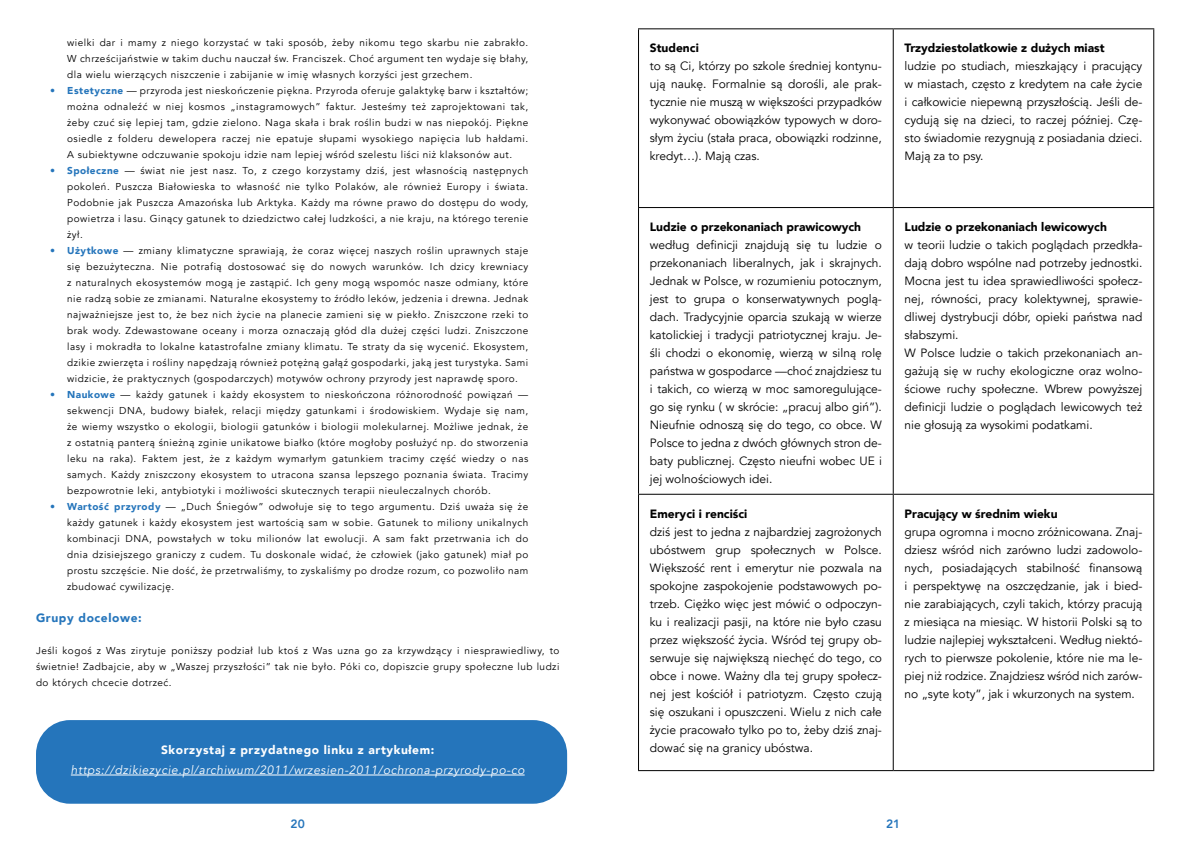
<style>
.page{position:relative;width:1191px;height:842px;background:#fff}
.page>*{position:absolute;margin:0;border:0;box-sizing:border-box;transform-origin:0 0}
.t1{font:12px/18px "Avenir";color:#000;text-align:justify}
.t2{font:900 12px "Avenir";color:#000}
.t3{font:italic 12px "Avenir";letter-spacing:.05em;color:#fff}
.t4{font:900 12px "Avenir";letter-spacing:.05em;color:#fff}
.t5{font:900 12px "Avenir";letter-spacing:.05em;color:#2575bb}
.t6{font:800 12px "Avenir";color:#2575bb}
.t7{font:10px/16px "Avenir";letter-spacing:.05em;color:#000;text-align:justify}
.s1{font-weight:900;color:#2575bb}
</style>
<div class="page">
<div style="left:36px;top:720px;width:531px;height:84px;background:#2575bb;border-radius:34px"></div>
<hr style="left:71px;top:775px;width:453px;height:1px;background:#fff">
<hr style="left:638px;top:28px;width:255px;height:1px;background:#000">
<hr style="left:638px;top:29px;width:1px;height:178px;background:#000">
<hr style="left:893px;top:28px;width:261px;height:1px;background:#000">
<hr style="left:892px;top:29px;width:1px;height:178px;background:#000">
<hr style="left:1153px;top:29px;width:1px;height:178px;background:#000">
<hr style="left:638px;top:207px;width:255px;height:1px;background:#000">
<hr style="left:638px;top:208px;width:1px;height:286px;background:#000">
<hr style="left:893px;top:207px;width:261px;height:1px;background:#000">
<hr style="left:892px;top:208px;width:1px;height:286px;background:#000">
<hr style="left:1153px;top:208px;width:1px;height:286px;background:#000">
<hr style="left:638px;top:494px;width:255px;height:1px;background:#000">
<hr style="left:638px;top:495px;width:1px;height:275px;background:#000">
<hr style="left:893px;top:494px;width:261px;height:1px;background:#000">
<hr style="left:892px;top:495px;width:1px;height:275px;background:#000">
<hr style="left:1153px;top:495px;width:1px;height:275px;background:#000">
<hr style="left:638px;top:770px;width:255px;height:1px;background:#000">
<hr style="left:893px;top:770px;width:261px;height:1px;background:#000">
<p class="t7" style="left:67px;top:35px;width:462px">wielki dar i mamy z niego korzystać w taki sposób, żeby nikomu tego skarbu nie zabrakło.<br>W chrześcijaństwie w takim duchu nauczał św. Franciszek. Choć argument ten wydaje się błahy, dla wielu wierzących niszczenie i zabijanie w imię własnych korzyści jest grzechem.</p>
<p class="t7" style="left:67px;top:83px;width:462px;text-indent:-17px"><span class="s1">• Estetyczne</span> — przyroda jest nieskończenie piękna. Przyroda oferuje galaktykę barw i kształtów; można odnaleźć w niej kosmos „instagramowych” faktur. Jesteśmy też zaprojektowani tak, żeby czuć się lepiej tam, gdzie zielono. Naga skała i brak roślin budzi w nas niepokój. Piękne osiedle z folderu dewelopera raczej nie epatuje słupami wysokiego napięcia lub hałdami.<br>A subiektywne odczuwanie spokoju idzie nam lepiej wśród szelestu liści niż klaksonów aut.</p>
<p class="t7" style="left:67px;top:163px;width:462px;text-indent:-17px"><span class="s1">• Społeczne</span> — świat nie jest nasz. To, z czego korzystamy dziś, jest własnością następnych pokoleń. Puszcza Białowieska to własność nie tylko Polaków, ale również Europy i świata.<br>Podobnie jak Puszcza Amazońska lub Arktyka. Każdy ma równe prawo do dostępu do wody, powietrza i lasu. Ginący gatunek to dziedzictwo całej ludzkości, a nie kraju, na którego terenie żył.</p>
<p class="t7" style="left:67px;top:243px;width:462px;text-indent:-17px"><span class="s1">• Użytkowe</span> — zmiany klimatyczne sprawiają, że coraz więcej naszych roślin uprawnych staje się bezużyteczna. Nie potrafią dostosować się do nowych warunków. Ich dzicy krewniacy z naturalnych ekosystemów mogą je zastąpić. Ich geny mogą wspomóc nasze odmiany, które nie radzą sobie ze zmianami. Naturalne ekosystemy to źródło leków, jedzenia i drewna. Jednak najważniejsze jest to, że bez nich życie na planecie zamieni się w piekło. Zniszczone rzeki to brak wody. Zdewastowane oceany i morza oznaczają głód dla dużej części ludzi. Zniszczone lasy i mokradła to lokalne katastrofalne zmiany klimatu. Te straty da się wycenić. Ekosystem, dzikie zwierzęta i rośliny napędzają również potężną gałąź gospodarki, jaką jest turystyka. Sami widzicie, że praktycznych (gospodarczych) motywów ochrony przyrody jest naprawdę sporo.</p>
<p class="t7" style="left:67px;top:387px;width:462px;text-indent:-17px"><span class="s1">• Naukowe</span> — każdy gatunek i każdy ekosystem to nieskończona różnorodność powiązań — sekwencji DNA, budowy białek, relacji między gatunkami i środowiskiem. Wydaje się nam, że wiemy wszystko o ekologii, biologii gatunków i biologii molekularnej. Możliwe jednak, że z ostatnią panterą śnieżną zginie unikatowe białko (które mogłoby posłużyć np. do stworzenia leku na raka). Faktem jest, że z każdym wymarłym gatunkiem tracimy część wiedzy o nas samych. Każdy zniszczony ekosystem to utracona szansa lepszego poznania świata. Tracimy bezpowrotnie leki, antybiotyki i możliwości skutecznych terapii nieuleczalnych chorób.</p>
<p class="t7" style="left:67px;top:499px;width:462px;text-indent:-17px"><span class="s1">• Wartość przyrody</span> — „Duch Śniegów” odwołuje się to tego argumentu. Dziś uważa się że każdy gatunek i każdy ekosystem jest wartością sam w sobie. Gatunek to miliony unikalnych kombinacji DNA, powstałych w toku milionów lat ewolucji. A sam fakt przetrwania ich do dnia dzisiejszego graniczy z cudem. Tu doskonale widać, że człowiek (jako gatunek) miał po prostu szczęście. Nie dość, że przetrwaliśmy, to zyskaliśmy po drodze rozum, co pozwoliło nam zbudować cywilizację.</p>
<p class="t5" style="left:36px;top:608px;width:107px">Grupy docelowe:</p>
<p class="t7" style="left:36px;top:643px;width:525px">Jeśli kogoś z Was zirytuje poniższy podział lub ktoś z Was uzna go za krzywdzący i niesprawiedliwy, to świetnie! Zadbajcie, aby w „Waszej przyszłości” tak nie było. Póki co, dopiszcie grupy społeczne lub ludzi do których chcecie dotrzeć.</p>
<p class="t4" style="left:161px;top:740px;width:275px">Skorzystaj z przydatnego linku z artykułem:</p>
<p class="t3" style="left:71px;top:763px;width:455px">https://dzikiezycie.pl/archiwum/2011/wrzesien-2011/ochrona-przyrody-po-co</p>
<p class="t2" style="left:650px;top:38px;width:50px">Studenci</p>
<p class="t1" style="left:650px;top:57px;width:233px">to są Ci, którzy po szkole średniej kontynu&shy;ują naukę. Formalnie są dorośli, ale prak&shy;tycznie nie muszą w większości przypadków wykonywać obowiązków typowych w doro&shy;słym życiu (stała praca, obowiązki rodzinne, kredyt…). Mają czas.</p>
<p class="t2" style="left:904px;top:38px;width:202px">Trzydziestolatkowie z dużych miast</p>
<p class="t1" style="left:904px;top:57px;width:239px">ludzie po studiach, mieszkający i pracujący w miastach, często z kredytem na całe życie i całkowicie niepewną przyszłością. Jeśli de&shy;cydują się na dzieci, to raczej później. Czę&shy;sto świadomie rezygnują z posiadania dzieci.<br>Mają za to psy.</p>
<p class="t2" style="left:650px;top:216px;width:213px">Ludzie o przekonaniach prawicowych</p>
<p class="t1" style="left:650px;top:236px;width:233px">według definicji znajdują się tu ludzie o przekonaniach liberalnych, jak i skrajnych.<br>Jednak w Polsce, w rozumieniu potocznym, jest to grupa o konserwatywnych poglą&shy;dach. Tradycyjnie oparcia szukają w wierze katolickiej i tradycji patriotycznej kraju. Je&shy;śli chodzi o ekonomię, wierzą w silną rolę państwa w gospodarce —choć znajdziesz tu i takich, co wierzą w moc samoregulujące&shy;go się rynku ( w skrócie: „pracuj albo giń”).<br>Nieufnie odnoszą się do tego, co obce. W Polsce to jedna z dwóch głównych stron de&shy;baty publicznej. Często nieufni wobec UE i jej wolnościowych idei.</p>
<p class="t2" style="left:650px;top:503px;width:99px">Emeryci i renciści</p>
<p class="t1" style="left:650px;top:523px;width:233px">dziś jest to jedna z najbardziej zagrożonych ubóstwem grup społecznych w Polsce.<br>Większość rent i emerytur nie pozwala na spokojne zaspokojenie podstawowych po&shy;trzeb. Ciężko więc jest mówić o odpoczyn&shy;ku i realizacji pasji, na które nie było czasu przez większość życia. Wśród tej grupy ob&shy;serwuje się największą niechęć do tego, co obce i nowe. Ważny dla tej grupy społecz&shy;nej jest kościół i patriotyzm. Często czują się oszukani i opuszczeni. Wielu z nich całe życie pracowało tylko po to, żeby dziś znaj&shy;dować się na granicy ubóstwa.</p>
<p class="t2" style="left:904px;top:216px;width:204px">Ludzie o przekonaniach lewicowych</p>
<p class="t1" style="left:904px;top:236px;width:239px;text-align:left">w teorii ludzie o takich poglądach przedkła&shy;dają dobro wspólne nad potrzeby jednostki.<br>Mocna jest tu idea sprawiedliwości społecz&shy;nej, równości, pracy kolektywnej, sprawie&shy;dliwej dystrybucji dóbr, opieki państwa nad słabszymi.<br>W Polsce ludzie o takich przekonaniach an&shy;gażują się w ruchy ekologiczne oraz wolno&shy;ściowe ruchy społeczne. Wbrew powyższej definicji ludzie o poglądach lewicowych też nie głosują za wysokimi podatkami.</p>
<p class="t2" style="left:904px;top:503px;width:154px">Pracujący w średnim wieku</p>
<p class="t1" style="left:904px;top:523px;width:239px">grupa ogromna i mocno zróżnicowana. Znaj&shy;dziesz wśród nich zarówno ludzi zadowolo&shy;nych, posiadających stabilność finansową i perspektywę na oszczędzanie, jak i bied&shy;nie zarabiających, czyli takich, którzy pracują z miesiąca na miesiąc. W historii Polski są to ludzie najlepiej wykształceni. Według niektó&shy;rych to pierwsze pokolenie, które nie ma le&shy;piej niż rodzice. Znajdziesz wśród nich zarów&shy;no „syte koty”, jak i wkurzonych na system.</p>
<p class="t6" style="left:291px;top:815px;width:16px">20</p>
<p class="t6" style="left:886px;top:815px;width:16px">21</p>
</div>
